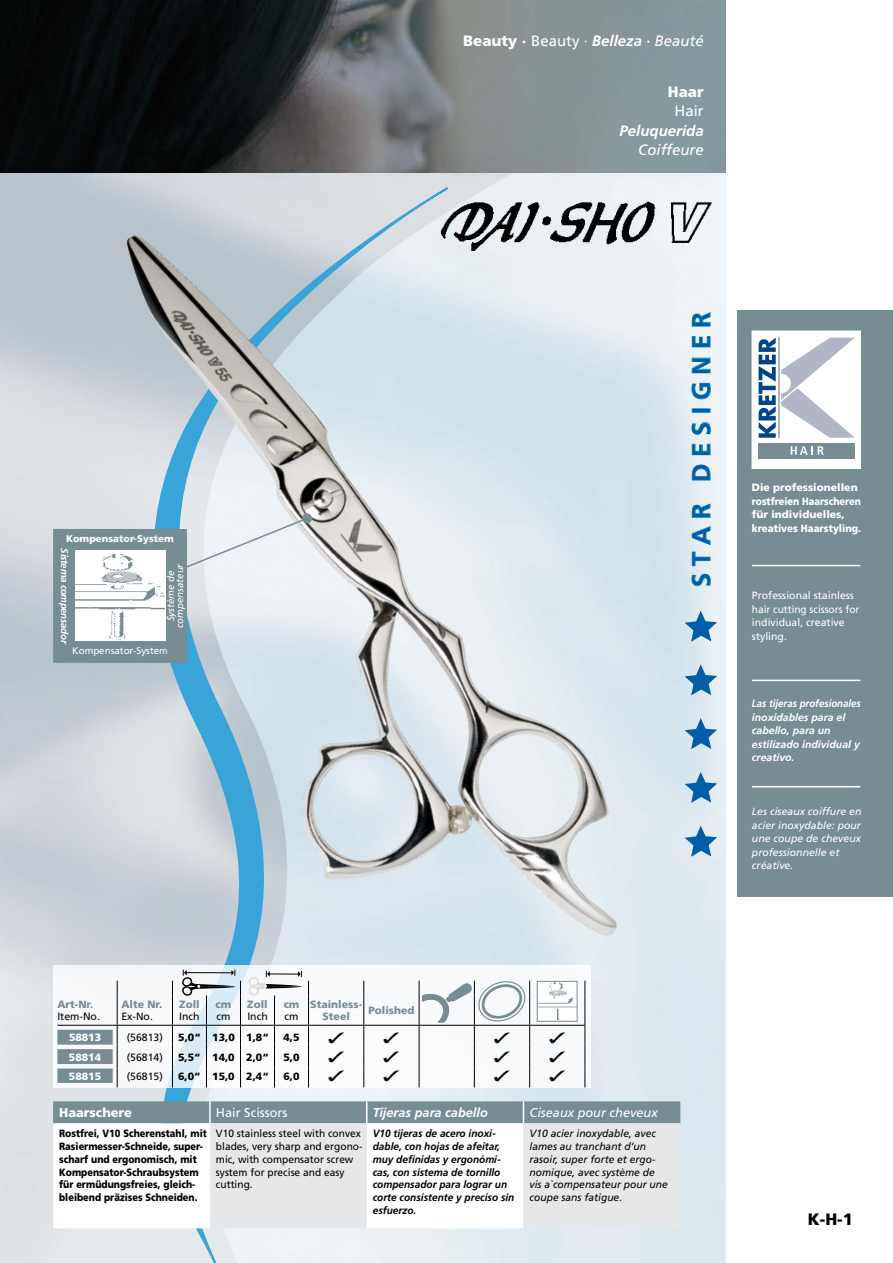
<style>
.page{position:relative;width:893px;height:1263px;background:#fff}
.page>*{position:absolute;margin:0;border:0;box-sizing:border-box;transform-origin:0 0}
.t1{font:700 25.5px "Frutiger";color:#005ea8}
.t2{font:900 16.5px "Frutiger";color:#000}
.t3{font:italic 700 15px "Frutiger";color:#fff}
.t4{font:italic 15px "Frutiger";color:#fff}
.t5{font:900 15px "Frutiger";color:#fff}
.t6{font:15px "Frutiger";color:#fff}
.t7{font:italic 700 12.75px "Frutiger";color:#fff}
.t8{font:italic 12.75px "Frutiger";color:#fff}
.t9{font:12.75px "Frutiger";color:#fff}
.t10{font:900 12.75px "Frutiger";color:#fff}
.t11{font:900 10.5px/12.8px "Frutiger";color:#000;scale:.88 1}
.t12{font:10.5px/12.8px "Frutiger";color:#000}
.t13{font:italic 700 10.5px/12.8px "Frutiger";color:#000;scale:.96 1}
.t14{font:italic 10.5px/12.8px "Frutiger";color:#000}
.t15{font:900 10.5px/13.5px "Frutiger";color:#fff}
.t16{font:italic 700 10.5px/13.5px "Frutiger";color:#fff;scale:.92 1}
.t17{font:italic 10.5px/13.5px "Frutiger";color:#fff}
.t18{font:10.5px/13.5px "Frutiger";color:#fff}
.t19{font:900 10.5px/12px "Frutiger";color:#788c94;text-align:center}
.t20{font:900 10.5px "Frutiger";color:#000}
.t21{font:italic 9.75px/9px "Frutiger";color:#fff;text-align:center}
.t22{font:900 9.75px "Frutiger";color:#fff}
.t23{font:italic 700 9.75px "Frutiger";letter-spacing:-.03em;color:#fff}
.t24{font:9.75px "Frutiger";color:#fff}
.s1{font-weight:900;font-style:normal}
.s2{font-weight:400;font-style:normal}
.s3{font-weight:400}
</style>
<div class="page">
<img style="left:0;top:0;width:725px;height:1263px">
<img style="left:0;top:172px;width:511px;height:1091px">
<svg style="left:149px;top:188px;width:300px;height:1075px;background:#d6e0e7"></svg>
<img style="left:126px;top:235px;width:492px;height:701px">
<svg style="left:692px;top:574px;width:19px;height:12px"></svg>
<svg style="left:692px;top:552px;width:18px;height:14px"></svg>
<svg style="left:692px;top:526px;width:18px;height:19px"></svg>
<svg style="left:692px;top:504px;width:18px;height:14px"></svg>
<svg style="left:692px;top:465px;width:18px;height:15px"></svg>
<svg style="left:692px;top:444px;width:18px;height:11px"></svg>
<svg style="left:692px;top:422px;width:19px;height:12px"></svg>
<div style="left:692px;top:409px;width:18px;height:4px;border:1px solid #38a4d8"></div>
<svg style="left:692px;top:383px;width:19px;height:16px"></svg>
<svg style="left:692px;top:358px;width:18px;height:15px"></svg>
<svg style="left:692px;top:336px;width:18px;height:11px"></svg>
<svg style="left:692px;top:312px;width:18px;height:14px"></svg>
<svg style="left:683px;top:824px;width:36px;height:34px"></svg>
<svg style="left:683px;top:662px;width:36px;height:35px"></svg>
<svg style="left:683px;top:770px;width:36px;height:34px"></svg>
<svg style="left:683px;top:716px;width:36px;height:35px"></svg>
<svg style="left:683px;top:609px;width:36px;height:34px"></svg>
<div style="left:738px;top:310px;width:155px;height:587px;background:#788c94"></div>
<div style="left:752px;top:331px;width:108px;height:137px;background:#fff"></div>
<div style="left:759px;top:443px;width:96px;height:15px;background:#788c94"></div>
<svg style="left:791px;top:446px;width:33px;height:9px"></svg>
<svg style="left:759px;top:338px;width:96px;height:100px"></svg>
<hr style="left:778px;top:338px;width:1px;height:100px;background:#b0b6c4">
<div style="left:752px;top:331px;width:109px;height:138px;border:1px solid #fff"></div>
<hr style="left:752px;top:565px;width:108px;height:1px;background:#fff">
<hr style="left:752px;top:680px;width:108px;height:1px;background:#fff">
<hr style="left:752px;top:786px;width:108px;height:1px;background:#fff">
<svg style="left:185px;top:513px;width:128px;height:56px;background:#e6ebef"></svg>
<div style="left:53px;top:529px;width:134px;height:134px;background:#788c94;border:2px solid #788c94"></div>
<img style="left:75px;top:550px;width:90px;height:91px">
<img style="left:439px;top:196px;width:280px;height:57px">
<svg style="left:53px;top:965px;width:538px;height:122px"></svg>
<svg style="left:117px;top:980px;width:1px;height:15px"></svg>
<svg style="left:172px;top:980px;width:1px;height:15px"></svg>
<svg style="left:308px;top:980px;width:1px;height:15px"></svg>
<svg style="left:363px;top:980px;width:1px;height:15px"></svg>
<svg style="left:585px;top:980px;width:1px;height:15px"></svg>
<hr style="left:117px;top:995px;width:1px;height:30px;background:#000">
<hr style="left:172px;top:995px;width:1px;height:30px;background:#000">
<hr style="left:206px;top:995px;width:1px;height:30px;background:#000">
<hr style="left:240px;top:995px;width:1px;height:30px;background:#000">
<hr style="left:274px;top:995px;width:1px;height:30px;background:#000">
<hr style="left:308px;top:995px;width:1px;height:30px;background:#000">
<hr style="left:363px;top:995px;width:1px;height:30px;background:#000">
<hr style="left:585px;top:995px;width:1px;height:30px;background:#000">
<hr style="left:117px;top:1025px;width:55px;height:1px;background:#000">
<hr style="left:172px;top:1025px;width:34px;height:1px;background:#000">
<hr style="left:206px;top:1025px;width:34px;height:1px;background:#000">
<hr style="left:240px;top:1025px;width:34px;height:1px;background:#000">
<hr style="left:274px;top:1025px;width:35px;height:1px;background:#000">
<hr style="left:309px;top:1025px;width:55px;height:1px;background:#000">
<hr style="left:364px;top:1025px;width:55px;height:1px;background:#000">
<hr style="left:530px;top:1025px;width:55px;height:1px;background:#000">
<svg style="left:57px;top:1025px;width:61px;height:62px"></svg>
<svg style="left:172px;top:1025px;width:1px;height:62px"></svg>
<svg style="left:206px;top:1025px;width:1px;height:62px"></svg>
<svg style="left:240px;top:1025px;width:1px;height:62px"></svg>
<svg style="left:274px;top:1025px;width:1px;height:62px"></svg>
<svg style="left:308px;top:1025px;width:1px;height:62px"></svg>
<svg style="left:363px;top:1025px;width:1px;height:62px"></svg>
<svg style="left:585px;top:1025px;width:1px;height:62px"></svg>
<svg style="left:182px;top:970px;width:59px;height:26px"></svg>
<svg style="left:249px;top:971px;width:53px;height:24px"></svg>
<div style="left:537px;top:981px;width:40px;height:41px;background:#94a4aa"></div>
<img style="left:537px;top:981px;width:40px;height:40px">
<svg style="left:53px;top:1123px;width:157px;height:105px"></svg>
<svg style="left:210px;top:1123px;width:470px;height:105px;fill:#e6e7e8"></svg>
<div style="left:53px;top:1101px;width:627px;height:22px;background:#788c94"></div>
<svg style="left:329px;top:1032px;width:15px;height:11px"></svg>
<svg style="left:384px;top:1032px;width:15px;height:11px"></svg>
<svg style="left:550px;top:1032px;width:15px;height:11px"></svg>
<svg style="left:329px;top:1051px;width:15px;height:11px"></svg>
<svg style="left:384px;top:1051px;width:15px;height:11px"></svg>
<svg style="left:550px;top:1051px;width:15px;height:11px"></svg>
<svg style="left:329px;top:1071px;width:15px;height:10px"></svg>
<svg style="left:384px;top:1071px;width:15px;height:10px"></svg>
<svg style="left:419px;top:980px;width:111px;height:107px"></svg>
<svg style="left:550px;top:1071px;width:15px;height:10px"></svg>
<h3 class="t3" style="left:463px;top:32px;width:242px"><span class="s1">Beauty ·</span> <span class="s2">Beauty ·</span> Belleza · <span class="s3">Beauté</span></h3>
<h3 class="t5" style="left:668px;top:82px;width:37px">Haar</h3>
<h3 class="t6" style="left:675px;top:102px;width:31px">Hair</h3>
<h3 class="t3" style="left:620px;top:122px;width:86px">Peluquerída</h3>
<h3 class="t4" style="left:638px;top:141px;width:67px">Coiffeure</h3>
<p class="t22" style="left:66px;top:533px;width:109px">Kompensator-System</p>
<p class="t21" style="left:166px;top:628px;width:66px;rotate:-90deg">Système de compensateur</p>
<p class="t23" style="left:70px;top:548px;width:97px;rotate:90deg">Sistema compensador</p>
<p class="t24" style="left:72px;top:645px;width:97px">Kompensator-System</p>
<h1 class="t1" style="left:686px;top:587px;width:276px;rotate:-90deg">S T A R D E S I G N E R</h1>
<p class="t15" style="left:752px;top:481px;width:111px">Die professionellen rostfreien Haarscheren für individuelles, kreatives Haarstyling.</p>
<p class="t18" style="left:752px;top:589px;width:109px">Professional stainless hair cutting scissors for individual, creative styling.</p>
<p class="t16" style="left:752px;top:697px;width:120px">Las tijeras profesionales inoxidables para el cabello, para un estilizado individual y creativo.</p>
<p class="t17" style="left:752px;top:805px;width:111px">Les ciseaux coiffure en acier inoxydable: pour une coupe de cheveux professionnelle et créative.</p>
<p class="t19" style="left:57px;top:998px;width:38px">Art-Nr.</p>
<p class="t12" style="left:57px;top:1010px;width:44px">Item-No.</p>
<p class="t19" style="left:121px;top:998px;width:43px">Alte Nr.</p>
<p class="t12" style="left:121px;top:1010px;width:33px">Ex-No.</p>
<p class="t19" style="left:179px;top:998px;width:22px">Zoll</p>
<p class="t12" style="left:179px;top:1010px;width:22px">Inch</p>
<p class="t19" style="left:216px;top:998px;width:17px">cm</p>
<p class="t12" style="left:216px;top:1010px;width:15px">cm</p>
<p class="t19" style="left:247px;top:998px;width:22px">Zoll</p>
<p class="t12" style="left:247px;top:1010px;width:22px">Inch</p>
<p class="t19" style="left:284px;top:998px;width:17px">cm</p>
<p class="t12" style="left:285px;top:1010px;width:15px">cm</p>
<p class="t19" style="left:310px;top:998px;width:53px">Stainless-<br>Steel</p>
<p class="t19" style="left:368px;top:1004px;width:48px">Polished</p>
<p class="t15" style="left:69px;top:1031px;width:34px">58813</p>
<p class="t12" style="left:127px;top:1031px;width:38px">(56813)</p>
<p class="t20" style="left:178px;top:1031px;width:92px">5,0“ 13,0 1,8“</p>
<p class="t20" style="left:284px;top:1031px;width:18px">4,5</p>
<p class="t15" style="left:69px;top:1050px;width:34px">58814</p>
<p class="t12" style="left:127px;top:1050px;width:38px">(56814)</p>
<p class="t20" style="left:178px;top:1051px;width:92px">5,5“ 14,0 2,0“</p>
<p class="t20" style="left:283px;top:1051px;width:18px">5,0</p>
<p class="t15" style="left:69px;top:1069px;width:34px">58815</p>
<p class="t12" style="left:127px;top:1070px;width:38px">(56815)</p>
<p class="t20" style="left:178px;top:1070px;width:92px">6,0“ 15,0 2,4“</p>
<p class="t20" style="left:283px;top:1070px;width:18px">6,0</p>
<p class="t10" style="left:59px;top:1105px;width:74px">Haarschere</p>
<p class="t9" style="left:216px;top:1105px;width:73px">Hair Scissors</p>
<p class="t7" style="left:373px;top:1105px;width:117px">Tijeras para cabello</p>
<p class="t8" style="left:530px;top:1105px;width:130px">Ciseaux pour cheveux</p>
<p class="t11" style="left:59px;top:1127px;width:169px">Rostfrei, V10 Scherenstahl, mit<br>Rasiermesser-Schneide, super&shy;scharf und ergonomisch, mit<br>Kompensator-Schraubsystem für ermüdungsfreies, gleich&shy;bleibend präzises Schneiden.</p>
<p class="t12" style="left:216px;top:1127px;width:148px">V10 stainless steel with convex blades, very sharp and ergono&shy;mic, with compensator screw system for precise and easy cutting.</p>
<p class="t13" style="left:373px;top:1127px;width:149px">V10 tijeras de acero inoxi&shy;dable, con hojas de afeitar, muy definidas y ergonómi&shy;cas, con sistema de tornillo compensador para lograr un corte consistente y preciso sin esfuerzo.</p>
<p class="t14" style="left:530px;top:1127px;width:140px">V10 acier inoxydable, avec lames au tranchant d’un rasoir, super forte et ergo&shy;nomique, avec système de vis a`compensateur pour une coupe sans fatigue.</p>
<h2 class="t2" style="left:808px;top:1209px;width:46px">K-H-1</h2>
</div>
